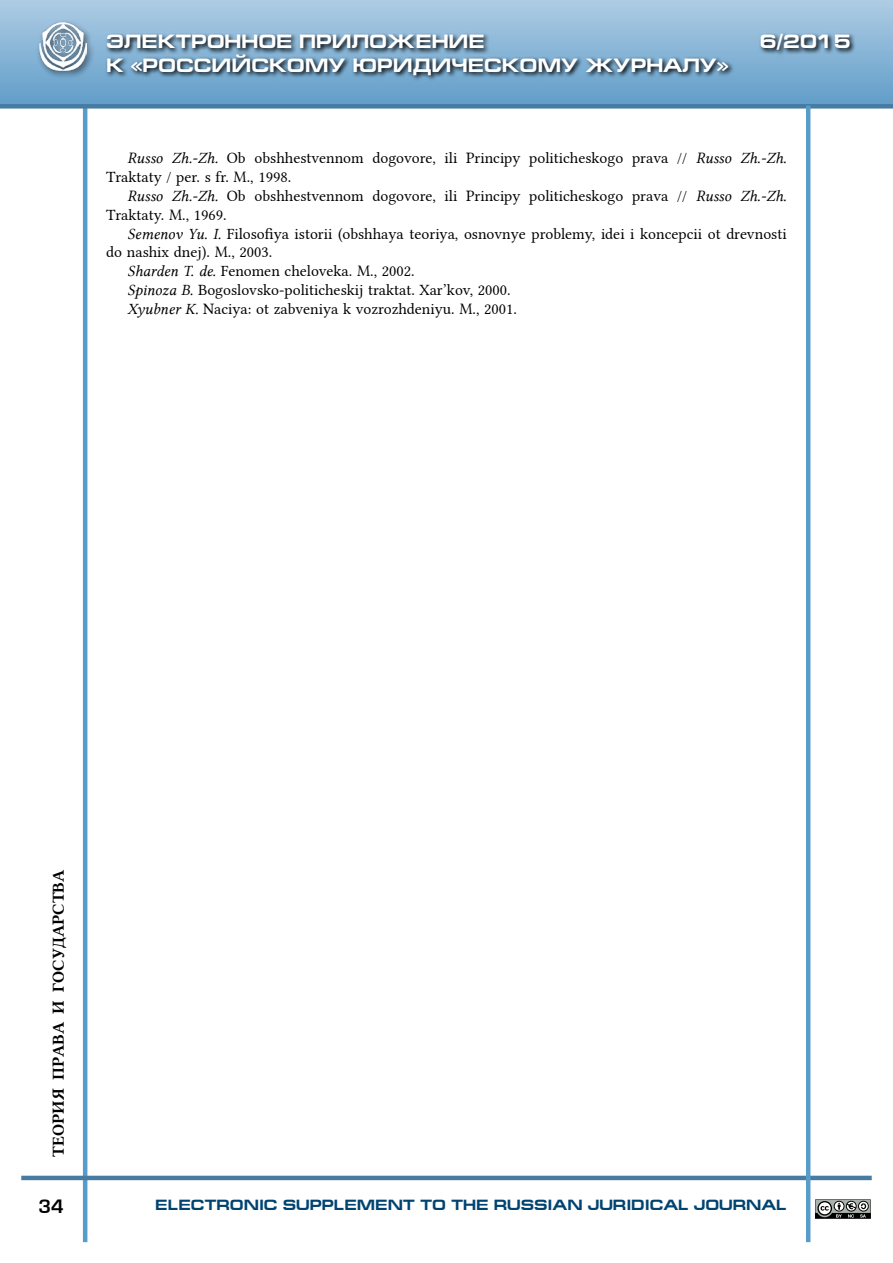
<style>
.page{position:relative;width:893px;height:1263px;background:#fff}
.page>*{position:absolute;margin:0;border:0;box-sizing:border-box;transform-origin:0 0}
.t1{font:700 19.5px "Europe Ext";color:#fff}
.t2{font:18px "Europe Demi Normal";color:#000}
.t3{font:16.5px "Lin Libertine B";color:#000}
.t4{font:15.75px/18.9px "Lin Libertine";color:#000}
.t5{font:700 15px "Europe Ext";color:#004371}
.s1{font-family:"Lin Libertine I"}
</style>
<div class="page">
<div style="left:0;top:0;width:893px;height:106px;background:linear-gradient(to bottom,#aecce4,#619dc9)"></div>
<hr style="left:83px;top:106px;width:4px;height:1136px;background:#589cca">
<hr style="left:21px;top:1176px;width:851px;height:4px;background:#467ba2">
<div style="left:0;top:104px;width:893px;height:5px;background:#467ba2"></div>
<div style="left:35px;top:19px;width:60px;height:60px;background:#000;opacity:.63"></div>
<img style="left:39px;top:23px;width:48px;height:47px">
<svg style="left:105px;top:31px;width:751px;height:50px"></svg>
<hr style="left:806px;top:106px;width:4px;height:1136px;background:#589cca">
<svg style="left:815px;top:1199px;width:56px;height:20px"></svg>
<p class="t1" style="left:106px;top:31px;width:380px">ЭЛЕКТРОННОЕ ПРИЛОЖЕНИЕ</p>
<p class="t1" style="left:760px;top:31px;width:92px">6/2015</p>
<p class="t1" style="left:106px;top:54px;width:624px">К «РОССИЙСКОМУ ЮРИДИЧЕСКОМУ ЖУРНАЛУ»</p>
<p class="t4" style="left:106px;top:147px;width:682px;text-indent:21px"><span class="s1">Russo Zh.-Zh.</span> Ob obshhestvennom dogovore, ili Principy politicheskogo prava // <span class="s1">Russo Zh.-Zh.<br></span>Traktaty / per. s fr. M., 1998.</p>
<p class="t4" style="left:106px;top:184px;width:682px;text-indent:21px"><span class="s1">Russo Zh.-Zh.</span> Ob obshhestvennom dogovore, ili Principy politicheskogo prava // <span class="s1">Russo Zh.-Zh.<br></span>Traktaty. M., 1969.</p>
<p class="t4" style="left:128px;top:222px;width:661px"><span class="s1">Semenov Yu. I.</span> Filosofiya istorii (obshhaya teoriya, osnovnye problemy, idei i koncepcii ot drevnosti</p>
<p class="t4" style="left:106px;top:241px;width:167px">do nashix dnej). M., 2003.</p>
<p class="t4" style="left:128px;top:260px;width:289px"><span class="s1">Sharden T. de.</span> Fenomen cheloveka. M., 2002.</p>
<p class="t4" style="left:128px;top:279px;width:385px"><span class="s1">Spinoza B.</span> Bogoslovsko-politicheskij traktat. Xar’kov, 2000.</p>
<p class="t4" style="left:128px;top:298px;width:391px"><span class="s1">Xyubner K.</span> Naciya: ot zabveniya k vozrozhdeniyu. M., 2001.</p>
<p class="t3" style="left:47px;top:1157px;width:289px;rotate:-90deg">теория права и государства</p>
<p class="t2" style="left:38px;top:1196px;width:27px">34</p>
<p class="t5" style="left:155px;top:1196px;width:633px">ELECTRONIC SUPPLEMENT TO THE RUSSIAN JURIDICAL JOURNAL</p>
</div>
